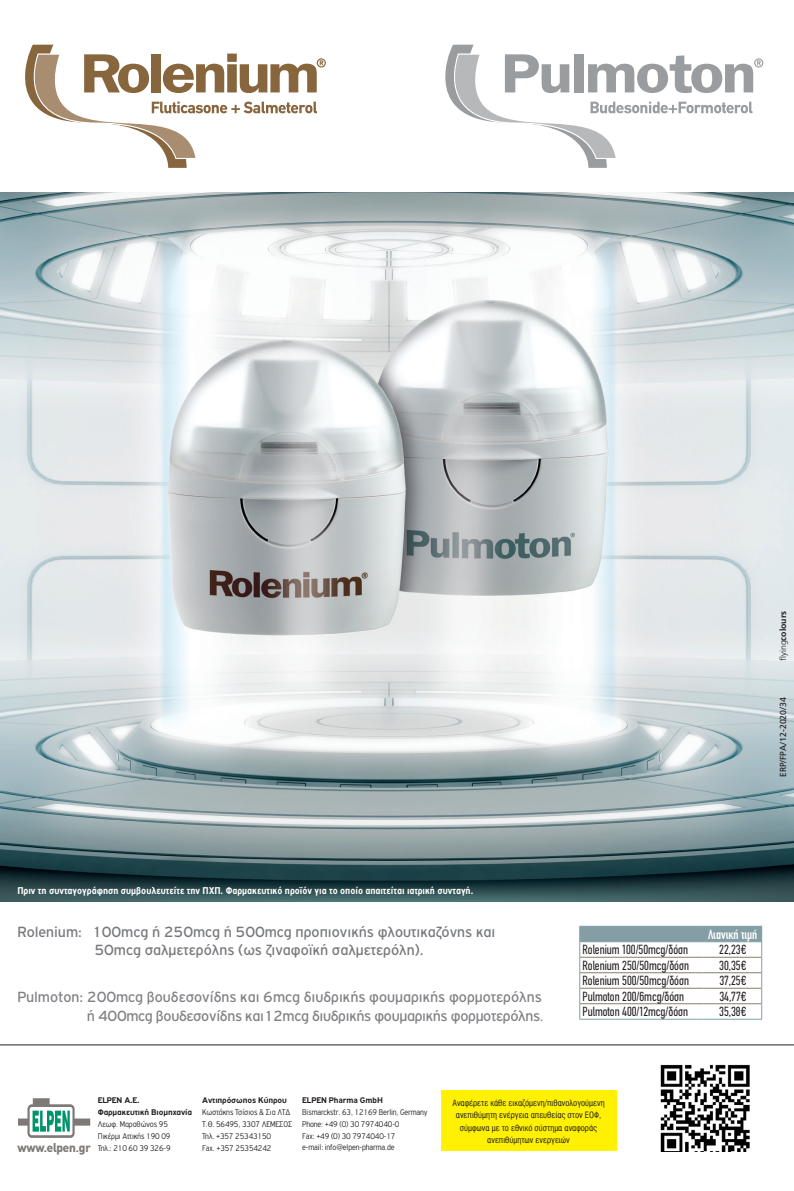
<style>
.page{position:relative;width:794px;height:1191px;background:#fff}
.page>*{position:absolute;margin:0;border:0;box-sizing:border-box;transform-origin:0 0}
.t1{font:15.75px/18.9px "PF Highway Gothic";color:#808285;text-align:right}
.t2{font:15.75px/18.9px "PF Highway Gothic";color:#76787b;text-align:center}
.t3{font:condensed 12.95px "CF Din";color:#231f20}
.t4{font:12.95px "CF Din Condensed";color:#fff}
.t5{font:700 12.6px "CF Din";letter-spacing:-.01em;color:#7e7977}
.t6{font:700 10.5px "PF Highway Gothic Cond";color:#fff}
.t7{font:300 8.75px/11.9px "PF Highway Gothic Cond";letter-spacing:-.01em;color:#231f20}
.t8{font:8.75px/12.2px "UB Helvetica Cond";color:#231f20;text-align:center}
.t9{font:700 8.75px/11.9px "PF Highway Gothic";letter-spacing:-.01em;color:#231f20}
.t10{font:8.75px "PF Catalog";color:#231f20}
.t11{font:700 8.75px "PF Catalog";color:#231f20}
.s1{font-weight:300}
.s2{font-family:"UB Helvetica Cond"}
</style>
<div class="page">
<img style="left:0;top:193px;width:794px;height:708px">
<img style="left:660px;top:1064px;width:90px;height:87px">
<svg style="left:18px;top:1098px;width:72px;height:39px"></svg>
<hr style="left:0;top:1044px;width:794px;height:1px;background:#231f20">
<svg style="left:445px;top:45px;width:318px;height:123px"></svg>
<svg style="left:25px;top:45px;width:301px;height:123px"></svg>
<div style="left:440px;top:1090px;width:176px;height:61px;background:#fff101"></div>
<svg style="left:579px;top:926px;width:183px;height:93px"></svg>
<hr style="left:579px;top:1019px;width:124px;height:1px;background:#849ea5">
<hr style="left:703px;top:1019px;width:59px;height:1px;background:#849ea5">
<p class="t11" style="left:778px;top:661px;width:52px;rotate:-90deg"><span class="s1">flying</span>colours</p>
<p class="t10" style="left:778px;top:777px;width:81px;rotate:-90deg">ERP/FPA/12-2020/34</p>
<p class="t6" style="left:17px;top:885px;width:457px">Πριν τη συνταγογράφηση συμβουλευτείτε την ΠΧΠ. Φαρμακευτικό προϊόν για το οποίο απαιτείται ιατρική συνταγή.</p>
<h1 class="t2" style="left:17px;top:922px;width:479px">Rolenium: 100mcg ή 250mcg ή 500mcg προπιονικής φλουτικαζόνης και<br>50mcg σαλμετερόλης (ως ζιναφοϊκή σαλμετερόλη).</h1>
<h1 class="t1" style="left:17px;top:987px;width:528px">Pulmoton: 200mcg βουδεσονίδης και 6mcg διυδρικής φουμαρικής φορμοτερόλης ή 400mcg βουδεσονίδης και12mcg διυδρικής φουμαρικής φορμοτερόλης<span class="s2">.</span></h1>
<h2 class="t4" style="left:708px;top:927px;width:51px">Λιανική τιμή</h2>
<h2 class="t3" style="left:582px;top:943px;width:107px">Rolenium 100/50mcg/δόση</h2>
<h2 class="t3" style="left:719px;top:943px;width:29px">22,23€</h2>
<h2 class="t3" style="left:582px;top:958px;width:108px">Rolenium 250/50mcg/δόση</h2>
<h2 class="t3" style="left:719px;top:958px;width:29px">30,35€</h2>
<h2 class="t3" style="left:582px;top:974px;width:108px">Rolenium 500/50mcg/δόση</h2>
<h2 class="t3" style="left:719px;top:974px;width:29px">37,25€</h2>
<h2 class="t3" style="left:582px;top:989px;width:103px">Pulmoton 200/6mcg/δόση</h2>
<h2 class="t3" style="left:719px;top:989px;width:29px">34,77€</h2>
<h2 class="t3" style="left:582px;top:1005px;width:107px">Pulmoton 400/12mcg/δόση</h2>
<h2 class="t3" style="left:719px;top:1005px;width:29px">35,38€</h2>
<p class="t9" style="left:302px;top:1094px;width:82px">ELPEN Pharma GmbH</p>
<p class="t7" style="left:302px;top:1105px;width:127px">Bismarckstr. 63, 12169 Berlin, Germany<br>Phone: +49 (0) 30 7974040-0<br>Fax: +49 (0) 30 7974040-17</p>
<p class="t9" style="left:202px;top:1094px;width:86px">Αντιπρόσωπος Κύπρου</p>
<p class="t7" style="left:202px;top:1106px;width:92px">Κωστάκης Τσίσιος &amp; Σια ΛΤΔ<br>Τ.Θ. 56495, 3307 ΛΕΜΕΣΟΣ<br>Τηλ. +357 25343150<br>Fax. +357 25354242</p>
<p class="t9" style="left:98px;top:1094px;width:96px">ELPEN A.E.<br>Φαρμακευτική Βιομηχανία</p>
<p class="t7" style="left:98px;top:1118px;width:74px">Λεωφ. Μαραθώνος 95<br>Πικέρμι Αττικής 190 09<br>Τηλ.: 210 60 39 326-9</p>
<h3 class="t5" style="left:17px;top:1140px;width:75px">www.elpen.gr</h3>
<p class="t7" style="left:302px;top:1141px;width:94px">e-mail: info@elpen-pharma.de</p>
<p class="t8" style="left:452px;top:1096px;width:154px">Αναφέρετε κάθε εικαζόμενη/πιθανολογούμενη ανεπιθύμητη ενέργεια απευθείας στον ΕΟΦ, σύμφωνα με το εθνικό σύστημα αναφοράς ανεπιθύμητων ενεργειών</p>
</div>
